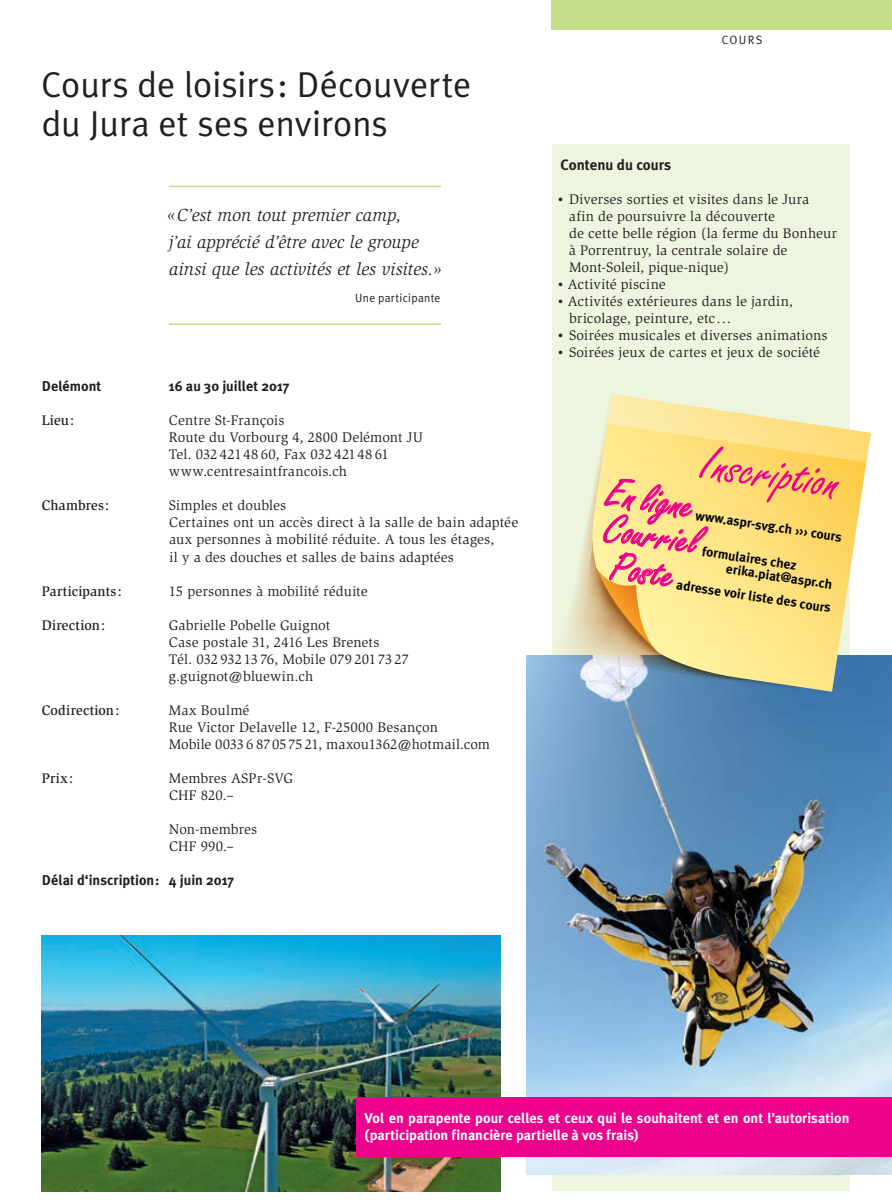
<style>
.page{position:relative;width:892px;height:1203px;background:#fff}
.page>*{position:absolute;margin:0;border:0;box-sizing:border-box;transform-origin:0 0}
.t1{font:50.85px "Carefree";color:#ed028c}
.t2{font:41.55px "Carefree";color:#ed028c}
.t3{font:36px/39.6px "Meta Plus Normal";color:#231f20}
.t4{font:italic 18px/27px "Slimbach";color:#231f20}
.t5{font:700 15px "Meta Plus";color:#231f20}
.t6{font:14.25px/17px "Slimbach";letter-spacing:.01em;color:#231f20}
.t7{font:700 14.25px/17px "Meta Plus";color:#fff}
.t8{font:500 14.25px "Slimbach";letter-spacing:.015em;color:#231f20}
.t9{font:700 14.25px "Meta Plus";color:#231f20}
.t10{font:700 13.35px "Meta Plus";color:#030505}
.t11{font:12px "Meta Plus Normal";letter-spacing:.03em;color:#231f20}
.s1{font-size:10.05px}
</style>
<div class="page">
<div style="left:552px;top:145px;width:297px;height:1046px;background:#eef5df"></div>
<hr style="left:169px;top:186px;width:272px;height:1px;background:#c5dd88">
<hr style="left:169px;top:323px;width:272px;height:2px;background:#c5dd88">
<div style="left:552px;top:0;width:340px;height:30px;background:#c5dd88"></div>
<img style="left:526px;top:655px;width:366px;height:519px">
<img style="left:41px;top:935px;width:460px;height:256px">
<div style="left:356px;top:1097px;width:536px;height:60px;background:#ed028c"></div>
<svg style="left:546px;top:504px;width:45px;height:186px"></svg>
<svg style="left:591px;top:421px;width:279px;height:270px;background:#ebd88f"></svg>
<svg style="left:607px;top:394px;width:263px;height:68px"></svg>
<svg style="left:596px;top:479px;width:112px;height:173px;background:#f5c989"></svg>
<h3 class="t3" style="left:41px;top:64px;width:431px">Cours de loisirs: Découverte du Jura et ses environs</h3>
<p class="t4" style="left:167px;top:202px;width:276px">«C’est mon tout premier camp,<br>j’ai apprécié d’être avec le groupe ainsi que les activités et les visites.»</p>
<p class="t11" style="left:355px;top:291px;width:87px">Une participante</p>
<p class="t9" style="left:42px;top:378px;width:61px">Delémont</p>
<p class="t9" style="left:169px;top:378px;width:122px">16 au 30 juillet 2017</p>
<p class="t8" style="left:42px;top:412px;width:34px">Lieu:</p>
<p class="t6" style="left:169px;top:412px;width:255px">Centre St-François<br>Route du Vorbourg 4, 2800 Delémont JU<br>Tel. 032 42148 60, Fax 032 42148 61 www.centresaintfrancois.ch</p>
<p class="t8" style="left:42px;top:497px;width:69px">Chambres:</p>
<p class="t6" style="left:169px;top:497px;width:351px">Simples et doubles<br>Certaines ont un accès direct à la salle de bain adaptée aux personnes à mobilité réduite. A tous les étages,<br>il y a des douches et salles de bains adaptées</p>
<p class="t8" style="left:42px;top:582px;width:81px">Participants:</p>
<p class="t6" style="left:169px;top:582px;width:200px">15 personnes à mobilité réduite</p>
<p class="t8" style="left:42px;top:616px;width:65px">Direction:</p>
<p class="t6" style="left:169px;top:616px;width:241px">Gabrielle Pobelle Guignot<br>Case postale 31, 2416 Les Brenets<br>Tél. 032 9321376, Mobile 079 2017327 g.guignot@bluewin.ch</p>
<p class="t8" style="left:42px;top:701px;width:79px">Codirection:</p>
<p class="t6" style="left:169px;top:701px;width:322px">Max Boulmé<br>Rue Victor Delavelle 12, F-25000 Besançon<br>Mobile 0033 6 870575 21, maxou1362@hotmail.com</p>
<p class="t8" style="left:42px;top:769px;width:33px">Prix:</p>
<p class="t6" style="left:169px;top:769px;width:126px">Membres ASPr-SVG<br>CHF 820.–</p>
<p class="t6" style="left:169px;top:820px;width:90px">Non-membres<br>CHF 990.–</p>
<p class="t9" style="left:42px;top:871px;width:194px">Délai d‘inscription: 4 juin 2017</p>
<p class="t11" style="left:722px;top:32px;width:42px">COURS</p>
<p class="t5" style="left:560px;top:156px;width:112px">Contenu du cours</p>
<p class="t6" style="left:569px;top:191px;width:270px;text-indent:-11px"><span class="s1">•</span> Diverses sorties et visites dans le Jura afin de poursuivre la découverte<br>de cette belle région (la ferme du Bonheur à Porrentruy, la centrale solaire de Mont-Soleil, pique-nique)</p>
<p class="t6" style="left:558px;top:276px;width:109px"><span class="s1">•</span> Activité piscine</p>
<p class="t6" style="left:569px;top:293px;width:225px;text-indent:-11px"><span class="s1">•</span> Activités extérieures dans le jardin, bricolage, peinture, etc...</p>
<p class="t6" style="left:558px;top:327px;width:271px"><span class="s1">•</span> Soirées musicales et diverses animations</p>
<p class="t6" style="left:558px;top:344px;width:263px"><span class="s1">•</span> Soirées jeux de cartes et jeux de société</p>
<h1 class="t1" style="left:706px;top:433px;width:140px;rotate:9deg">Inscription</h1>
<h2 class="t2" style="left:610px;top:469px;width:89px;rotate:8deg">En ligne</h2>
<h2 class="t2" style="left:608px;top:504px;width:96px;rotate:8deg">Courriel</h2>
<p class="t10" style="left:696px;top:508px;width:149px;rotate:8deg">www.aspr-svg.ch ››› cours</p>
<p class="t10" style="left:703px;top:544px;width:97px;rotate:8deg">formulaires chez</p>
<h2 class="t2" style="left:614px;top:542px;width:65px;rotate:8deg">Poste</h2>
<p class="t10" style="left:727px;top:561px;width:108px;rotate:8deg">erika.piat@aspr.ch</p>
<p class="t10" style="left:677px;top:577px;width:157px;rotate:8deg">adresse voir liste des cours</p>
<p class="t7" style="left:364px;top:1109px;width:486px">Vol en parapente pour celles et ceux qui le souhaitent et en ont l’autorisation (participation financière partielle à vos frais)</p>
</div>
